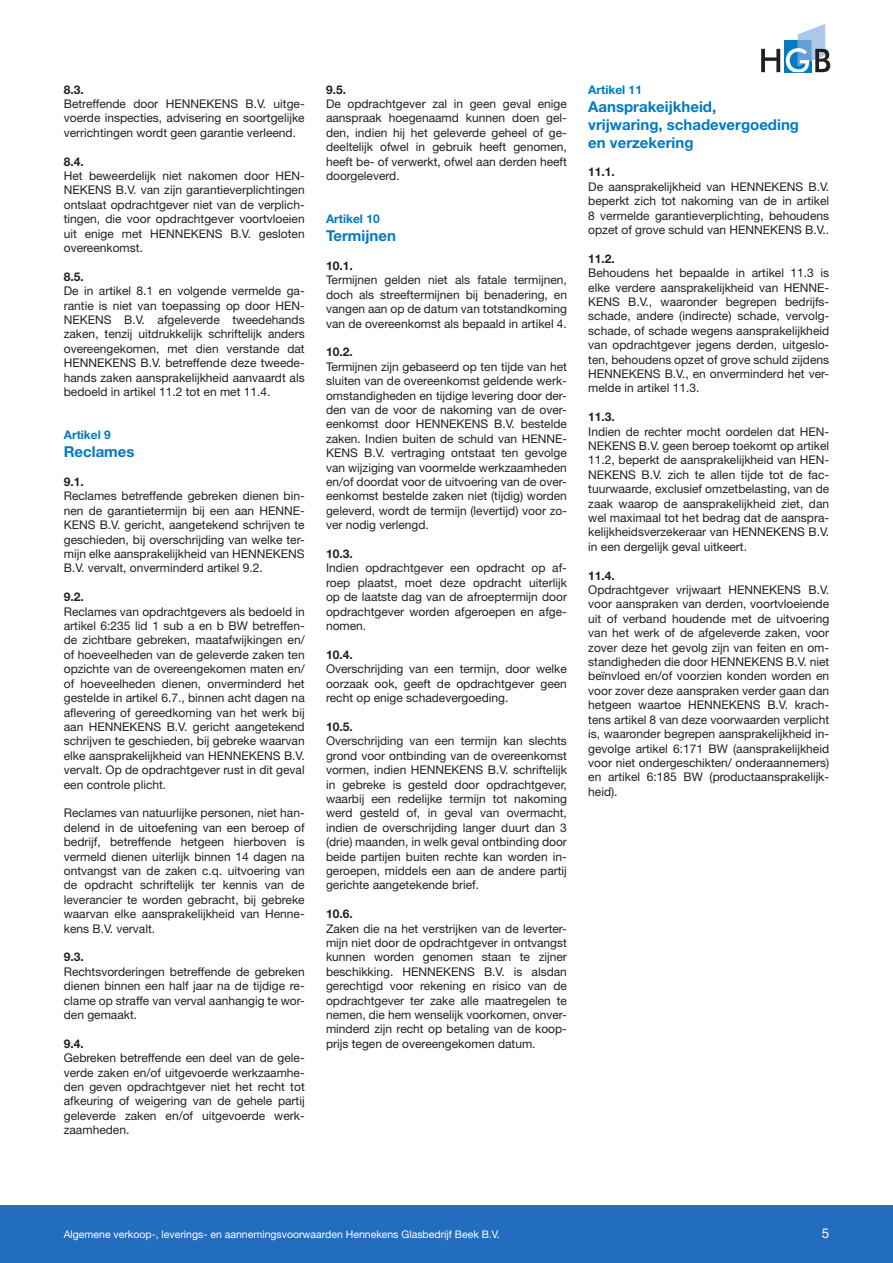
<style>
.page{position:relative;width:893px;height:1263px;background:#fff}
.page>*{position:absolute;margin:0;border:0;box-sizing:border-box;transform-origin:0 0}
.t1{font:700 15px/18px "Helvetica Neue LT Std";color:#007ac2}
.t2{font:13.5px "Helvetica Neue LT Std";color:#fff}
.t3{font:12px/14.4px "Helvetica Neue LT Std";color:#231f20;text-align:justify}
.t4{font:700 12px "Helvetica Neue LT Std";color:#231f20}
.t5{font:700 12px "Helvetica Neue LT Std";color:#007ac2}
.t6{font:10.5px "Helvetica Neue LT Std";color:#fff}
</style>
<div class="page">
<div style="left:0;top:1205px;width:893px;height:58px;background:#226dbd"></div>
<div style="left:784px;top:40px;width:27px;height:32px;background:#007ac2"></div>
<svg style="left:761px;top:49px;width:19px;height:23px"></svg>
<svg style="left:786px;top:24px;width:44px;height:48px"></svg>
<p class="t4" style="left:64px;top:82px;width:22px">8.3.</p>
<p class="t3" style="left:64px;top:96px;width:242px">Betreffende door HENNEKENS B.V. uitge&shy;voerde inspecties, advisering en soortgelijke verrichtingen wordt geen garantie verleend.</p>
<p class="t4" style="left:64px;top:154px;width:22px">8.4.</p>
<p class="t3" style="left:64px;top:168px;width:242px">Het beweerdelijk niet nakomen door HEN-NEKENS B.V. van zijn garantieverplichtingen ontslaat opdrachtgever niet van de verplich&shy;tingen, die voor opdrachtgever voortvloeien uit enige met HENNEKENS B.V. gesloten overeenkomst.</p>
<p class="t4" style="left:64px;top:269px;width:22px">8.5.</p>
<p class="t3" style="left:64px;top:284px;width:242px">De in artikel 8.1 en volgende vermelde ga&shy;rantie is niet van toepassing op door HEN-NEKENS B.V. afgeleverde tweedehands zaken, tenzij uitdrukkelijk schriftelijk anders overeengekomen, met dien verstande dat HENNEKENS B.V. betreffende deze tweede&shy;hands zaken aansprakelijkheid aanvaardt als bedoeld in artikel 11.2 tot en met 11.4.</p>
<p class="t5" style="left:64px;top:428px;width:49px">Artikel 9</p>
<p class="t1" style="left:64px;top:443px;width:72px">Reclames</p>
<p class="t4" style="left:64px;top:474px;width:22px">9.1.</p>
<p class="t3" style="left:64px;top:489px;width:242px">Reclames betreffende gebreken dienen bin&shy;nen de garantietermijn bij een aan HENNE-KENS B.V. gericht, aangetekend schrijven te geschieden, bij overschrijding van welke ter&shy;mijn elke aansprakelijkheid van HENNEKENS B.V. vervalt, onverminderd artikel 9.2.</p>
<p class="t4" style="left:64px;top:590px;width:22px">9.2.</p>
<p class="t3" style="left:64px;top:604px;width:242px">Reclames van opdrachtgevers als bedoeld in artikel 6:235 lid 1 sub a en b BW betreffen&shy;de zichtbare gebreken, maatafwijkingen en/ of hoeveelheden van de geleverde zaken ten opzichte van de overeengekomen maten en/ of hoeveelheden dienen, onverminderd het gestelde in artikel 6.7., binnen acht dagen na aflevering of gereedkoming van het werk bij aan HENNEKENS B.V. gericht aangetekend schrijven te geschieden, bij gebreke waarvan elke aansprakelijkheid van HENNEKENS B.V. vervalt. Op de opdrachtgever rust in dit geval een controle plicht.</p>
<p class="t3" style="left:64px;top:806px;width:242px">Reclames van natuurlijke personen, niet han&shy;delend in de uitoefening van een beroep of bedrijf, betreffende hetgeen hierboven is vermeld dienen uiterlijk binnen 14 dagen na ontvangst van de zaken c.q. uitvoering van de opdracht schriftelijk ter kennis van de leverancier te worden gebracht, bij gebreke waarvan elke aansprakelijkheid van Henne&shy;kens B.V. vervalt.</p>
<p class="t4" style="left:64px;top:950px;width:22px">9.3.</p>
<p class="t3" style="left:64px;top:964px;width:242px">Rechtsvorderingen betreffende de gebreken dienen binnen een half jaar na de tijdige re&shy;clame op straffe van verval aanhangig te wor&shy;den gemaakt.</p>
<p class="t4" style="left:64px;top:1036px;width:22px">9.4.</p>
<p class="t3" style="left:64px;top:1050px;width:242px">Gebreken betreffende een deel van de gele&shy;verde zaken en/of uitgevoerde werkzaamhe&shy;den geven opdrachtgever niet het recht tot afkeuring of weigering van de gehele partij geleverde zaken en/of uitgevoerde werk&shy;zaamheden.</p>
<p class="t4" style="left:326px;top:82px;width:22px">9.5.</p>
<p class="t3" style="left:326px;top:96px;width:242px">De opdrachtgever zal in geen geval enige aanspraak hoegenaamd kunnen doen gel&shy;den, indien hij het geleverde geheel of ge&shy;deeltelijk ofwel in gebruik heeft genomen, heeft be- of verwerkt, ofwel aan derden heeft doorgeleverd.</p>
<p class="t5" style="left:326px;top:212px;width:55px">Artikel 10</p>
<p class="t1" style="left:326px;top:227px;width:71px">Termijnen</p>
<p class="t4" style="left:326px;top:258px;width:28px">10.1.</p>
<p class="t3" style="left:326px;top:273px;width:242px">Termijnen gelden niet als fatale termijnen, doch als streeftermijnen bij benadering, en vangen aan op de datum van totstandkoming van de overeenkomst als bepaald in artikel 4.</p>
<p class="t4" style="left:326px;top:345px;width:28px">10.2.</p>
<p class="t3" style="left:326px;top:359px;width:242px">Termijnen zijn gebaseerd op ten tijde van het sluiten van de overeenkomst geldende werk&shy;omstandigheden en tijdige levering door der&shy;den van de voor de nakoming van de over&shy;eenkomst door HENNEKENS B.V. bestelde zaken. Indien buiten de schuld van HENNE-KENS B.V. vertraging ontstaat ten gevolge van wijziging van voormelde werkzaamheden en/of doordat voor de uitvoering van de over&shy;eenkomst bestelde zaken niet (tijdig) worden geleverd, wordt de termijn (levertijd) voor zo&shy;ver nodig verlengd.</p>
<p class="t4" style="left:326px;top:546px;width:28px">10.3.</p>
<p class="t3" style="left:326px;top:561px;width:242px">Indien opdrachtgever een opdracht op af&shy;roep plaatst, moet deze opdracht uiterlijk op de laatste dag van de afroeptermijn door opdrachtgever worden afgeroepen en afge&shy;nomen.</p>
<p class="t4" style="left:326px;top:647px;width:28px">10.4.</p>
<p class="t3" style="left:326px;top:662px;width:242px">Overschrijding van een termijn, door welke oorzaak ook, geeft de opdrachtgever geen recht op enige schadevergoeding.</p>
<p class="t4" style="left:326px;top:719px;width:28px">10.5.</p>
<p class="t3" style="left:326px;top:734px;width:242px">Overschrijding van een termijn kan slechts grond voor ontbinding van de overeenkomst vormen, indien HENNEKENS B.V. schriftelijk in gebreke is gesteld door opdrachtgever, waarbij een redelijke termijn tot nakoming werd gesteld of, in geval van overmacht, indien de overschrijding langer duurt dan 3 (drie) maanden, in welk geval ontbinding door beide partijen buiten rechte kan worden in&shy;geroepen, middels een aan de andere partij gerichte aangetekende brief.</p>
<p class="t4" style="left:326px;top:906px;width:28px">10.6.</p>
<p class="t3" style="left:326px;top:921px;width:242px">Zaken die na het verstrijken van de leverter&shy;mijn niet door de opdrachtgever in ontvangst kunnen worden genomen staan te zijner beschikking. HENNEKENS B.V. is alsdan gerechtigd voor rekening en risico van de opdrachtgever ter zake alle maatregelen te nemen, die hem wenselijk voorkomen, onver&shy;minderd zijn recht op betaling van de koop&shy;prijs tegen de overeengekomen datum.</p>
<p class="t5" style="left:588px;top:82px;width:55px">Artikel 11</p>
<p class="t1" style="left:588px;top:97px;width:212px">Aansprakeijkheid,<br>vrijwaring, schadevergoeding en verzekering</p>
<p class="t4" style="left:588px;top:165px;width:28px">11.1.</p>
<p class="t3" style="left:588px;top:179px;width:242px">De aansprakelijkheid van HENNEKENS B.V. beperkt zich tot nakoming van de in artikel 8 vermelde garantieverplichting, behoudens opzet of grove schuld van HENNEKENS B.V..</p>
<p class="t4" style="left:588px;top:251px;width:28px">11.2.</p>
<p class="t3" style="left:588px;top:266px;width:242px">Behoudens het bepaalde in artikel 11.3 is elke verdere aansprakelijkheid van HENNE-KENS B.V., waaronder begrepen bedrijfs&shy;schade, andere (indirecte) schade, vervolg&shy;schade, of schade wegens aansprakelijkheid van opdrachtgever jegens derden, uitgeslo&shy;ten, behoudens opzet of grove schuld zijdens HENNEKENS B.V., en onverminderd het ver&shy;melde in artikel 11.3.</p>
<p class="t4" style="left:588px;top:410px;width:28px">11.3.</p>
<p class="t3" style="left:588px;top:424px;width:242px">Indien de rechter mocht oordelen dat HEN-NEKENS B.V. geen beroep toekomt op artikel 11.2, beperkt de aansprakelijkheid van HEN-NEKENS B.V. zich te allen tijde tot de fac&shy;tuurwaarde, exclusief omzetbelasting, van de zaak waarop de aansprakelijkheid ziet, dan wel maximaal tot het bedrag dat de aanspra&shy;kelijkheidsverzekeraar van HENNEKENS B.V. in een dergelijk geval uitkeert.</p>
<p class="t4" style="left:588px;top:568px;width:28px">11.4.</p>
<p class="t3" style="left:588px;top:582px;width:242px">Opdrachtgever vrijwaart HENNEKENS B.V. voor aanspraken van derden, voortvloeiende uit of verband houdende met de uitvoering van het werk of de afgeleverde zaken, voor zover deze het gevolg zijn van feiten en om&shy;standigheden die door HENNEKENS B.V. niet beïnvloed en/of voorzien konden worden en voor zover deze aanspraken verder gaan dan hetgeen waartoe HENNEKENS B.V. krach&shy;tens artikel 8 van deze voorwaarden verplicht is, waaronder begrepen aansprakelijkheid in&shy;gevolge artikel 6:171 BW (aansprakelijkheid voor niet ondergeschikten/ onderaannemers) en artikel 6:185 BW (productaansprakelijk&shy;heid).</p>
<p class="t6" style="left:64px;top:1228px;width:438px">Algemene verkoop-, leverings- en aannemingsvoorwaarden Hennekens Glasbedrijf Beek B.V.</p>
<p class="t2" style="left:822px;top:1225px;width:9px">5</p>
</div>
